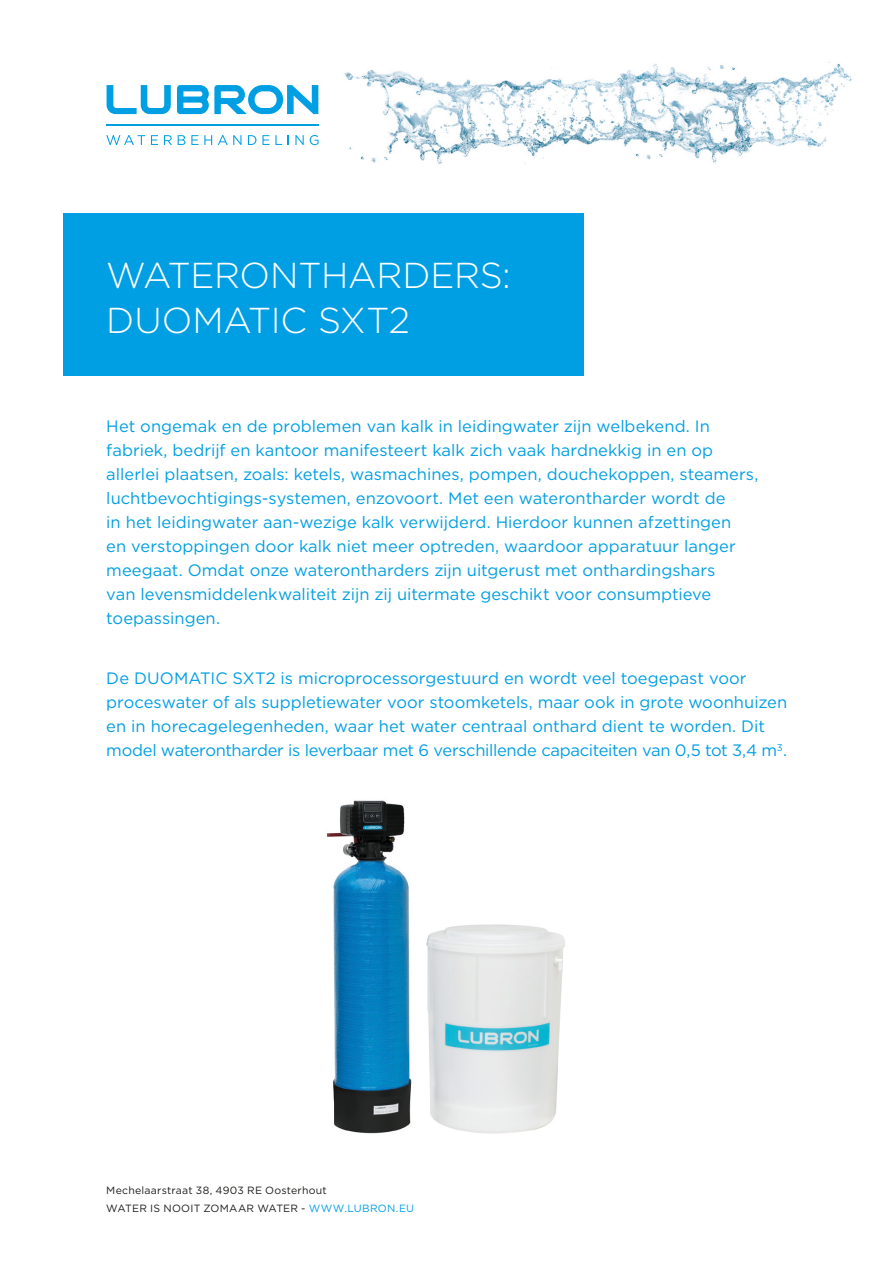
<style>
.page{position:relative;width:893px;height:1263px;background:#fff}
.page>*{position:absolute;margin:0;border:0;box-sizing:border-box;transform-origin:0 0}
.t1{font:300 36px/45px "Gotham";letter-spacing:-.01em;color:#fff}
.Introduction{font:16.5px/24px "Gotham";color:#009fe3}
.t2{font:10.5px/18px "Gotham";letter-spacing:.025em;color:#1d1d1b}
.s1{color:#009fe3}
</style>
<div class="page">
<svg style="left:107px;top:85px;width:64px;height:29px"></svg>
<svg style="left:177px;top:85px;width:141px;height:29px"></svg>
<svg style="left:106px;top:135px;width:39px;height:10px"></svg>
<svg style="left:151px;top:135px;width:7px;height:10px"></svg>
<svg style="left:164px;top:135px;width:8px;height:10px"></svg>
<svg style="left:178px;top:135px;width:20px;height:10px"></svg>
<svg style="left:204px;top:135px;width:8px;height:10px"></svg>
<svg style="left:218px;top:135px;width:23px;height:10px"></svg>
<svg style="left:248px;top:135px;width:8px;height:10px"></svg>
<svg style="left:262px;top:135px;width:20px;height:10px"></svg>
<svg style="left:295px;top:135px;width:9px;height:10px"></svg>
<svg style="left:310px;top:135px;width:9px;height:10px"></svg>
<hr style="left:107px;top:124px;width:212px;height:2px;background:#009fe3">
<img style="left:344px;top:62px;width:508px;height:102px">
<div style="left:64px;top:213px;width:520px;height:163px;background:#009fe3"></div>
<img style="left:327px;top:800px;width:238px;height:334px">
<p class="t1" style="left:106px;top:252px;width:406px">WATERONTHARDERS:<br>DUOMATIC SXT2</p>
<p class="Introduction" style="left:106px;top:414px;width:654px">Het ongemak en de problemen van kalk in leidingwater zijn welbekend. In fabriek, bedrijf en kantoor manifesteert kalk zich vaak hardnekkig in en op allerlei plaatsen, zoals: ketels, wasmachines, pompen, douchekoppen, steamers, luchtbevochtigings-systemen, enzovoort. Met een waterontharder wordt de<br>in het leidingwater aan-wezige kalk verwijderd. Hierdoor kunnen afzettingen<br>en verstoppingen door kalk niet meer optreden, waardoor apparatuur langer meegaat. Omdat onze waterontharders zijn uitgerust met onthardingshars<br>van levensmiddelenkwaliteit zijn zij uitermate geschikt voor consumptieve toepassingen.</p>
<p class="Introduction" style="left:106px;top:666px;width:682px">De DUOMATIC SXT2 is microprocessorgestuurd en wordt veel toegepast voor proceswater of als suppletiewater voor stoomketels, maar ook in grote woonhuizen en in horecagelegenheden, waar het water centraal onthard dient te worden. Dit model waterontharder is leverbaar met 6 verschillende capaciteiten van 0,5 tot 3,4 m<sup>3</sup>.</p>
<p class="t2" style="left:106px;top:1181px;width:309px">Mechelaarstraat 38, 4903 RE Oosterhout<br>WATER IS NOOIT ZOMAAR WATER - <span class="s1">WWW.LUBRON.EU</span></p>
</div>
